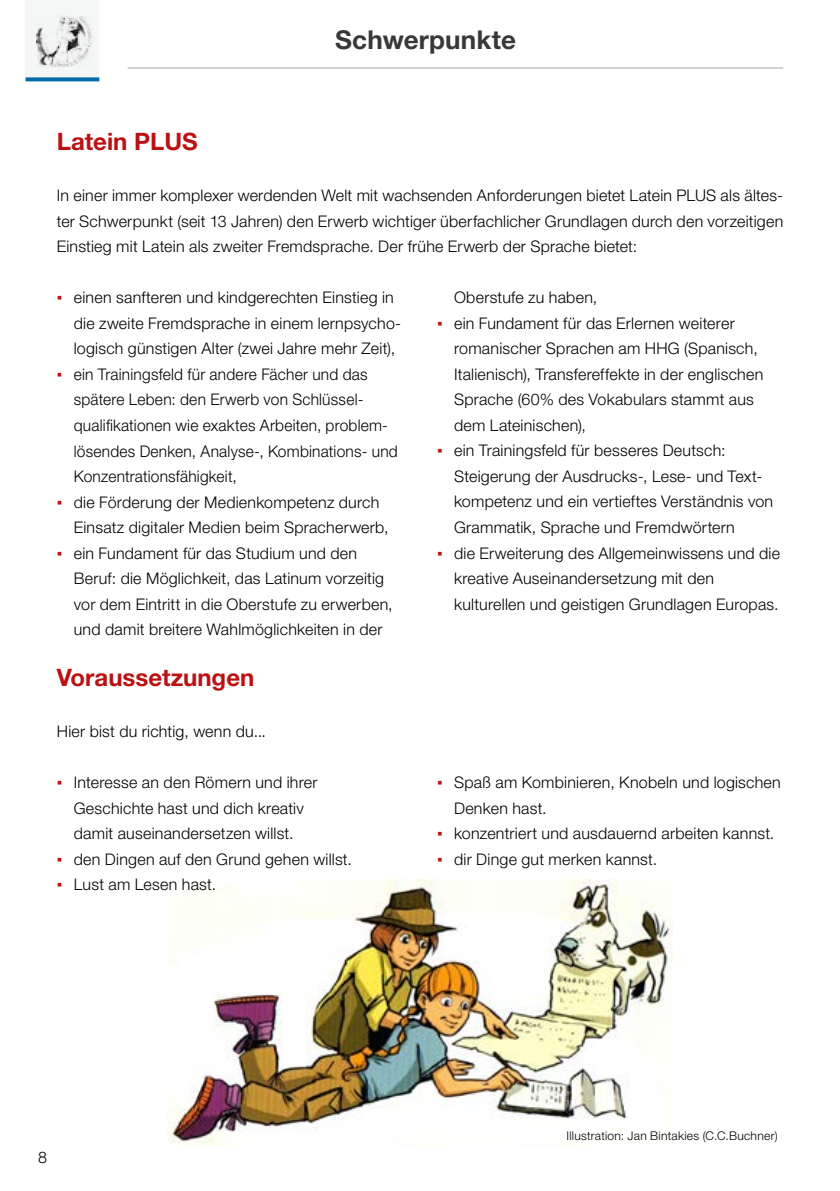
<style>
.page{position:relative;width:840px;height:1191px;background:#fff}
.page>*{position:absolute;margin:0;border:0;box-sizing:border-box;transform-origin:0 0}
.t1{font:700 26px "Helvetica Neue LT Std";letter-spacing:.005em;color:#383937}
.t2{font:700 24px "Helvetica Neue LT Std";color:#bc1113}
.t3{font:300 16px/25.6px "Helvetica Neue LT Std";letter-spacing:.015em;color:#000}
.t4{font:300 12px "Helvetica Neue LT Std";letter-spacing:.025em;color:#000}
.s1{font-family:"Arial";font-weight:400;color:#bc1113}
</style>
<div class="page">
<div style="left:26px;top:0;width:73px;height:79px;background:#f5f6f6"></div>
<img style="left:37px;top:15px;width:55px;height:52px">
<svg style="left:26px;top:77px;width:73px;height:4px"></svg>
<hr style="left:128px;top:67px;width:654px;height:2px;background:#cfd0d0">
<hr style="left:839px;top:1018px;width:1px;height:173px;background:#ececec">
<img style="left:168px;top:879px;width:503px;height:266px">
<h2 class="t2" style="left:57px;top:127px;width:142px">Latein PLUS</h2>
<h1 class="t1" style="left:335px;top:24px;width:182px">Schwerpunkte</h1>
<p class="t3" style="left:57px;top:182px;width:727px;text-align:justify">In einer immer komplexer werdenden Welt mit wachsenden Anforderungen bietet Latein PLUS als ältes&shy;ter Schwerpunkt (seit 13 Jahren) den Erwerb wichtiger überfachlicher Grundlagen durch den vorzeitigen Einstieg mit Latein als zweiter Fremdsprache. Der frühe Erwerb der Sprache bietet:</p>
<p class="t3" style="left:74px;top:284px;width:328px;text-indent:-17px"><span class="s1">▪</span> einen sanfteren und kindgerechten Einstieg in die zweite Fremdsprache in einem lernpsycho&shy;logisch günstigen Alter (zwei Jahre mehr Zeit),</p>
<p class="t3" style="left:74px;top:361px;width:325px;text-indent:-17px"><span class="s1">▪</span> ein Trainingsfeld für andere Fächer und das spätere Leben: den Erwerb von Schlüssel&shy;qualifikationen wie exaktes Arbeiten, problem&shy;lösendes Denken, Analyse-, Kombinations- und Konzentrationsfähigkeit,</p>
<p class="t3" style="left:74px;top:489px;width:316px;text-indent:-17px"><span class="s1">▪</span> die Förderung der Medienkompetenz durch<br>Einsatz digitaler Medien beim Spracherwerb,</p>
<p class="t3" style="left:74px;top:540px;width:320px;text-indent:-17px"><span class="s1">▪</span> ein Fundament für das Studium und den Beruf: die Möglichkeit, das Latinum vorzeitig vor dem Eintritt in die Oberstufe zu erwerben, und damit breitere Wahlmöglichkeiten in der</p>
<h2 class="t2" style="left:57px;top:663px;width:199px">Voraussetzungen</h2>
<p class="t3" style="left:57px;top:718px;width:211px">Hier bist du richtig, wenn du...</p>
<p class="t3" style="left:57px;top:769px;width:262px;text-align:center"><span class="s1">▪</span> Interesse an den Römern und ihrer<br>Geschichte hast und dich kreativ damit auseinandersetzen willst.</p>
<p class="t3" style="left:57px;top:846px;width:296px"><span class="s1">▪</span> den Dingen auf den Grund gehen willst.</p>
<p class="t3" style="left:57px;top:871px;width:161px"><span class="s1">▪</span> Lust am Lesen hast.</p>
<p class="t3" style="left:454px;top:284px;width:145px">Oberstufe zu haben,</p>
<p class="t3" style="left:454px;top:310px;width:310px;text-indent:-17px"><span class="s1">▪</span> ein Fundament für das Erlernen weiterer romanischer Sprachen am HHG (Spanisch, Italienisch), Transfereffekte in der englischen Sprache (60% des Vokabulars stammt aus dem Lateinischen),</p>
<p class="t3" style="left:454px;top:437px;width:320px;text-indent:-17px"><span class="s1">▪</span> ein Trainingsfeld für besseres Deutsch:<br>Steigerung der Ausdrucks-, Lese- und Text&shy;kompetenz und ein vertieftes Verständnis von Grammatik, Sprache und Fremdwörtern</p>
<p class="t3" style="left:454px;top:539px;width:327px;text-indent:-17px"><span class="s1">▪</span> die Erweiterung des Allgemeinwissens und die kreative Auseinandersetzung mit den kulturellen und geistigen Grundlagen Europas.</p>
<p class="t3" style="left:454px;top:769px;width:328px;text-indent:-17px"><span class="s1">▪</span> Spaß am Kombinieren, Knobeln und logischen<br>Denken hast.</p>
<p class="t3" style="left:437px;top:820px;width:338px"><span class="s1">▪</span> konzentriert und ausdauernd arbeiten kannst.</p>
<p class="t3" style="left:437px;top:846px;width:221px"><span class="s1">▪</span> dir Dinge gut merken kannst.</p>
<p class="t3" style="left:38px;top:1143px;width:10px">8</p>
<p class="t4" style="left:566px;top:1128px;width:212px">Illustration: Jan Bintakies (C.C.Buchner)</p>
</div>
